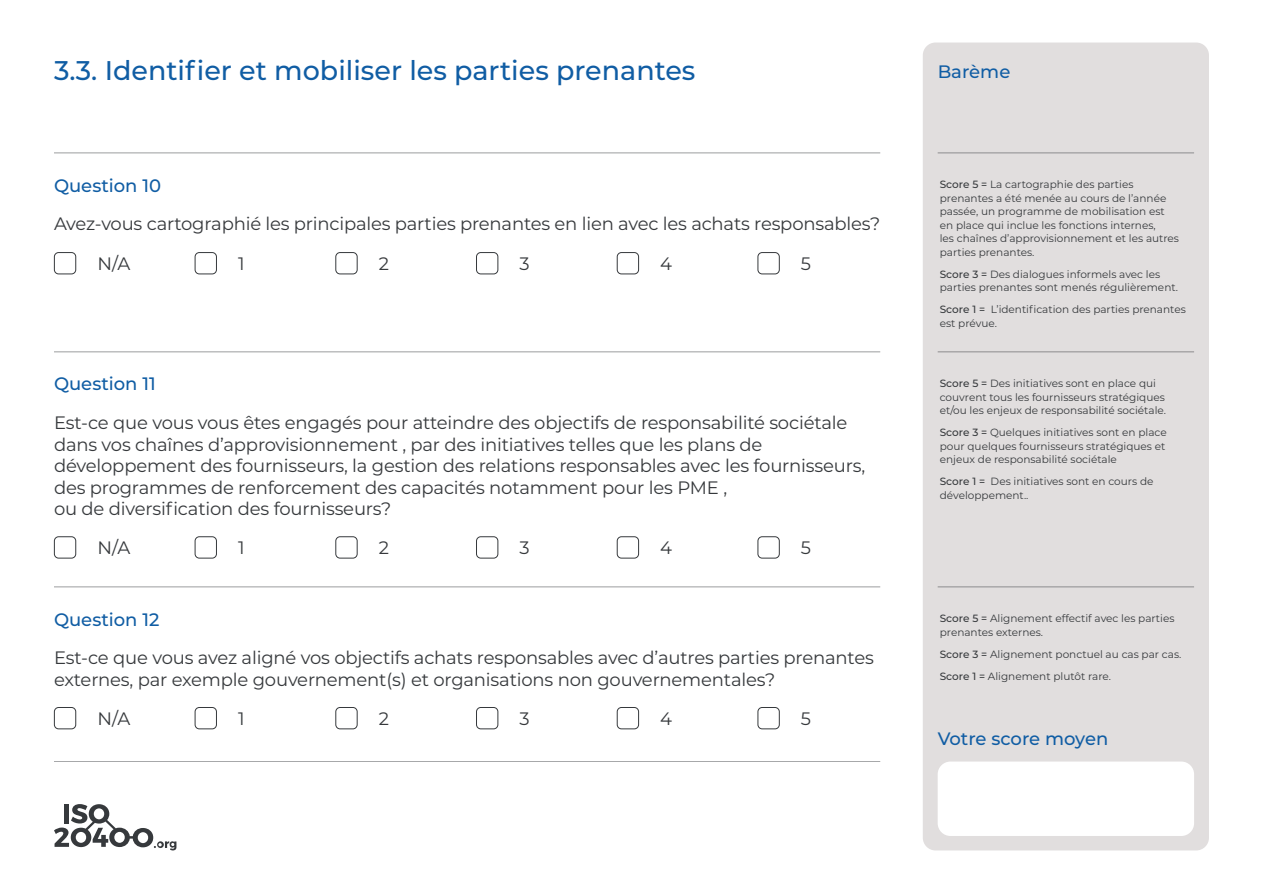
<style>
.page{position:relative;width:1263px;height:893px;background:#fff}
.page>*{position:absolute;margin:0;border:0;box-sizing:border-box;transform-origin:0 0}
.Section_Titles{font:500 27px "Montserrat";color:#105da4}
.Question{font:18px/21.6px "Montserrat";letter-spacing:-.01em;color:#36393c}
.Question_No{font:500 18px "Montserrat";color:#105da4}
.Answers{font:18px "Montserrat";color:#36393c}
.Section_Titles-2{font:500 18px "Montserrat";color:#105da4}
.Guidance{font:10.5px/13.5px "Montserrat";color:#36393c}
.s1{font-weight:500}
</style>
<div class="page">
<hr style="left:54px;top:761px;width:826px;height:1px;background:#36393c">
<svg style="left:54px;top:804px;width:122px;height:46px"></svg>
<div style="left:923px;top:43px;width:286px;height:807px;background:#e1dede;border-radius:13px"></div>
<div style="left:938px;top:761px;width:256px;height:75px;background:#fff;border-radius:13px"></div>
<div style="left:54px;top:252px;width:22px;height:22px;border:1px solid #36393c;border-radius:4px"></div>
<div style="left:54px;top:536px;width:22px;height:22px;border:1px solid #36393c;border-radius:4px"></div>
<div style="left:54px;top:707px;width:22px;height:22px;border:1px solid #36393c;border-radius:4px"></div>
<div style="left:757px;top:252px;width:23px;height:22px;border:1px solid #36393c;border-radius:4px"></div>
<div style="left:757px;top:536px;width:23px;height:22px;border:1px solid #36393c;border-radius:4px"></div>
<div style="left:757px;top:707px;width:23px;height:22px;border:1px solid #36393c;border-radius:4px"></div>
<div style="left:617px;top:252px;width:22px;height:22px;border:1px solid #36393c;border-radius:4px"></div>
<div style="left:617px;top:536px;width:22px;height:22px;border:1px solid #36393c;border-radius:4px"></div>
<div style="left:617px;top:707px;width:22px;height:22px;border:1px solid #36393c;border-radius:4px"></div>
<div style="left:476px;top:252px;width:22px;height:22px;border:1px solid #36393c;border-radius:4px"></div>
<div style="left:476px;top:536px;width:22px;height:22px;border:1px solid #36393c;border-radius:4px"></div>
<div style="left:476px;top:707px;width:22px;height:22px;border:1px solid #36393c;border-radius:4px"></div>
<div style="left:335px;top:252px;width:23px;height:22px;border:1px solid #36393c;border-radius:4px"></div>
<div style="left:335px;top:536px;width:23px;height:22px;border:1px solid #36393c;border-radius:4px"></div>
<div style="left:335px;top:707px;width:23px;height:22px;border:1px solid #36393c;border-radius:4px"></div>
<div style="left:195px;top:252px;width:22px;height:22px;border:1px solid #36393c;border-radius:4px"></div>
<div style="left:195px;top:536px;width:22px;height:22px;border:1px solid #36393c;border-radius:4px"></div>
<div style="left:195px;top:707px;width:22px;height:22px;border:1px solid #36393c;border-radius:4px"></div>
<hr style="left:54px;top:153px;width:826px;height:1px;background:#36393c">
<hr style="left:54px;top:352px;width:826px;height:1px;background:#36393c">
<hr style="left:54px;top:587px;width:826px;height:1px;background:#36393c">
<hr style="left:938px;top:153px;width:256px;height:1px;background:#36393c">
<hr style="left:938px;top:352px;width:256px;height:1px;background:#36393c">
<hr style="left:938px;top:587px;width:256px;height:1px;background:#36393c">
<p class="Section_Titles" style="left:54px;top:52px;width:643px">3.3. Identifier et mobiliser les parties prenantes</p>
<p class="Question_No" style="left:54px;top:173px;width:109px">Question 10</p>
<p class="Question" style="left:54px;top:213px;width:828px">Avez-vous cartographié les principales parties prenantes en lien avec les achats responsables?</p>
<p class="Answers" style="left:97px;top:251px;width:34px">N/A</p>
<p class="Question_No" style="left:54px;top:371px;width:103px">Question 11</p>
<p class="Answers" style="left:238px;top:251px;width:8px">1</p>
<p class="Answers" style="left:379px;top:251px;width:12px">2</p>
<p class="Answers" style="left:519px;top:251px;width:12px">3</p>
<p class="Answers" style="left:660px;top:251px;width:13px">4</p>
<p class="Answers" style="left:801px;top:251px;width:12px">5</p>
<p class="Question" style="left:54px;top:411px;width:813px">Est-ce que vous vous êtes engagés pour atteindre des objectifs de responsabilité sociétale dans vos chaînes d’approvisionnement , par des initiatives telles que les plans de développement des fournisseurs, la gestion des relations responsables avec les fournisseurs, des programmes de renforcement des capacités notamment pour les PME ,<br>ou de diversification des fournisseurs?</p>
<p class="Answers" style="left:97px;top:535px;width:34px">N/A</p>
<p class="Question_No" style="left:54px;top:607px;width:107px">Question 12</p>
<p class="Answers" style="left:238px;top:535px;width:8px">1</p>
<p class="Answers" style="left:379px;top:535px;width:12px">2</p>
<p class="Answers" style="left:519px;top:535px;width:12px">3</p>
<p class="Answers" style="left:660px;top:535px;width:13px">4</p>
<p class="Answers" style="left:801px;top:535px;width:12px">5</p>
<p class="Question" style="left:54px;top:646px;width:821px">Est-ce que vous avez aligné vos objectifs achats responsables avec d’autres parties prenantes externes, par exemple gouvernement(s) et organisations non gouvernementales?</p>
<p class="Answers" style="left:97px;top:706px;width:34px">N/A</p>
<p class="Answers" style="left:238px;top:706px;width:8px">1</p>
<p class="Answers" style="left:379px;top:706px;width:12px">2</p>
<p class="Answers" style="left:519px;top:706px;width:12px">3</p>
<p class="Answers" style="left:660px;top:706px;width:13px">4</p>
<p class="Answers" style="left:801px;top:706px;width:12px">5</p>
<p class="Section_Titles-2" style="left:938px;top:59px;width:74px">Barème</p>
<p class="Guidance" style="left:940px;top:177px;width:241px"><span class="s1">Score 5 =</span> La cartographie des parties prenantes a été menée au cours de l’année passée, un programme de mobilisation est en place qui inclue les fonctions internes,<br>les chaînes d’approvisionnement et les autres parties prenantes.</p>
<p class="Guidance" style="left:940px;top:267px;width:240px"><span class="s1">Score 3 =</span> Des dialogues informels avec les parties prenantes sont menés régulièrement.</p>
<p class="Guidance" style="left:940px;top:302px;width:247px"><span class="s1">Score 1 =</span> L’identification des parties prenantes est prévue.</p>
<p class="Guidance" style="left:940px;top:376px;width:228px"><span class="s1">Score 5 =</span> Des initiatives sont en place qui couvrent tous les fournisseurs stratégiques et/ou les enjeux de responsabilité sociétale.</p>
<p class="Guidance" style="left:940px;top:425px;width:228px"><span class="s1">Score 3 =</span> Quelques initiatives sont en place pour quelques fournisseurs stratégiques et enjeux de responsabilité sociétale</p>
<p class="Guidance" style="left:940px;top:474px;width:215px"><span class="s1">Score 1 =</span> Des initiatives sont en cours de développement..</p>
<p class="Guidance" style="left:940px;top:611px;width:236px"><span class="s1">Score 5 =</span> Alignement effectif avec les parties prenantes externes.</p>
<p class="Guidance" style="left:940px;top:647px;width:243px"><span class="s1">Score 3 =</span> Alignement ponctuel au cas par cas.</p>
<p class="Guidance" style="left:940px;top:669px;width:173px"><span class="s1">Score 1 =</span> Alignement plutôt rare.</p>
<p class="Section_Titles-2" style="left:938px;top:726px;width:172px">Votre score moyen</p>
</div>
